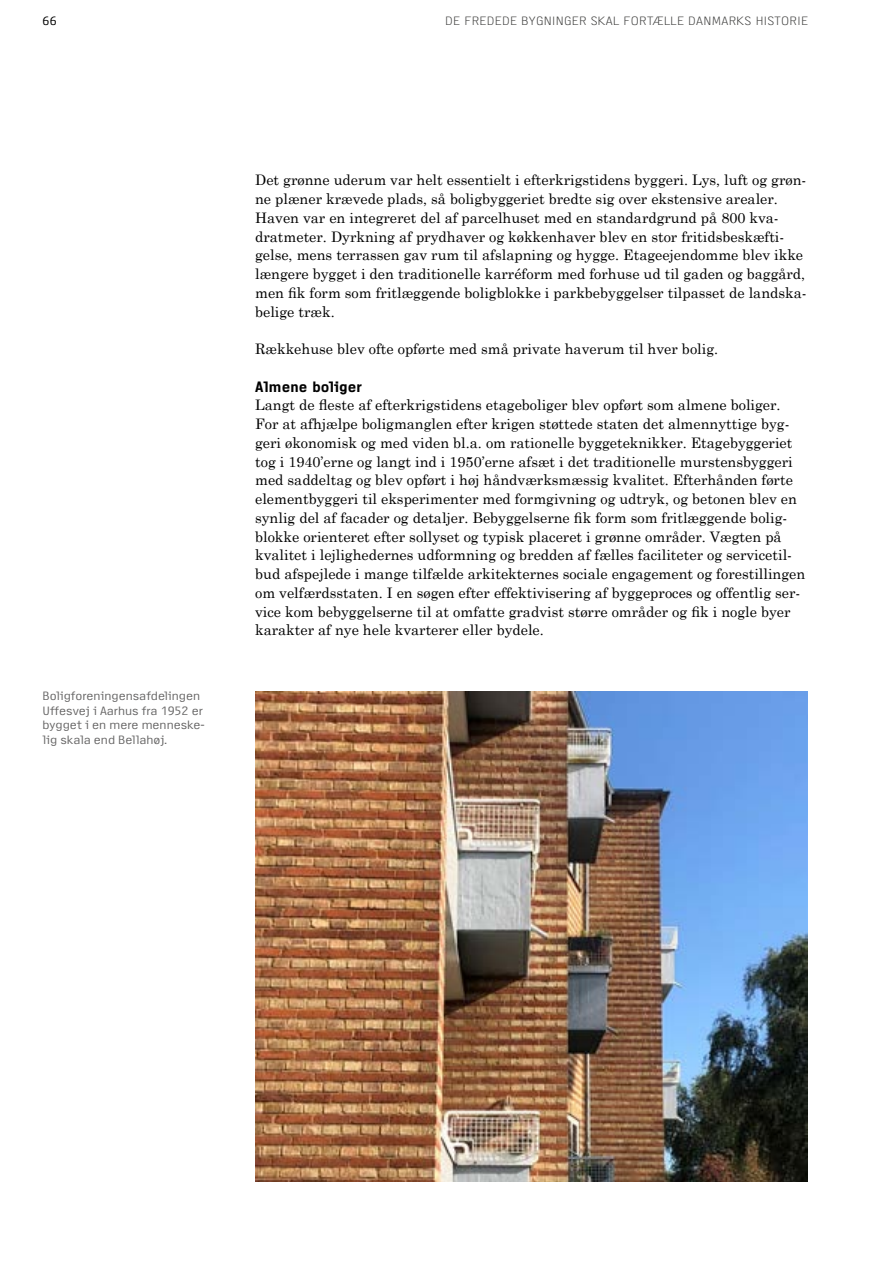
<style>
.page{position:relative;width:893px;height:1263px;background:#fff}
.page>*{position:absolute;margin:0;border:0;box-sizing:border-box;transform-origin:0 0}
.Brødtekstoverskrift{font:700 15px "Access";letter-spacing:.01em;color:#000}
.Brødtekst{font:14.4px/18.8px "Century Schoolbook";color:#000}
.Billedtekst{font:12px/14.7px "Access";color:#646363}
.t1{font:300 12px "Access";letter-spacing:.025em;color:#3c3c3b}
.t2{font:12px "Access";color:#000}
</style>
<div class="page">
<img style="left:255px;top:692px;width:553px;height:489px">
<p class="t2" style="left:43px;top:15px;width:16px">66</p>
<p class="t1" style="left:445px;top:15px;width:364px">DE FREDEDE BYGNINGER SKAL FORTÆLLE DANMARKS HISTORIE</p>
<p class="Billedtekst" style="left:43px;top:689px;width:164px">Boligforeningensafdelingen<br>Uffesvej i Aarhus fra 1952 er bygget i en mere menneske&shy;lig skala end Bellahøj.</p>
<p class="Brødtekst" style="left:255px;top:169px;width:553px">Det grønne uderum var helt essentielt i efterkrigstidens byggeri. Lys, luft og grøn&shy;ne plæner krævede plads, så boligbyggeriet bredte sig over ekstensive arealer.<br>Haven var en integreret del af parcelhuset med en standardgrund på 800 kva&shy;dratmeter. Dyrkning af prydhaver og køkkenhaver blev en stor fritidsbeskæfti&shy;gelse, mens terrassen gav rum til afslapning og hygge. Etageejendomme blev ikke længere bygget i den traditionelle karréform med forhuse ud til gaden og baggård, men fik form som fritlæggende boligblokke i parkbebyggelser tilpasset de landska&shy;belige træk.</p>
<p class="Brødtekst" style="left:255px;top:338px;width:464px">Rækkehuse blev ofte opførte med små private haverum til hver bolig.</p>
<p class="Brødtekstoverskrift" style="left:255px;top:378px;width:108px">Almene boliger</p>
<p class="Brødtekst" style="left:255px;top:394px;width:552px">Langt de fleste af efterkrigstidens etageboliger blev opført som almene boliger.<br>For at afhjælpe boligmanglen efter krigen støttede staten det almennyttige byg&shy;geri økonomisk og med viden bl.a. om rationelle byggeteknikker. Etagebyggeriet tog i 1940’erne og langt ind i 1950’erne afsæt i det traditionelle murstensbyggeri med saddeltag og blev opført i høj håndværksmæssig kvalitet. Efterhånden førte elementbyggeri til eksperimenter med formgivning og udtryk, og betonen blev en synlig del af facader og detaljer. Bebyggelserne fik form som fritlæggende bolig&shy;blokke orienteret efter sollyset og typisk placeret i grønne områder. Vægten på kvalitet i lejlighedernes udformning og bredden af fælles faciliteter og servicetil&shy;bud afspejlede i mange tilfælde arkitekternes sociale engagement og forestillingen om velfærdsstaten. I en søgen efter effektivisering af byggeproces og offentlig ser&shy;vice kom bebyggelserne til at omfatte gradvist større områder og fik i nogle byer karakter af nye hele kvarterer eller bydele.</p>
</div>
